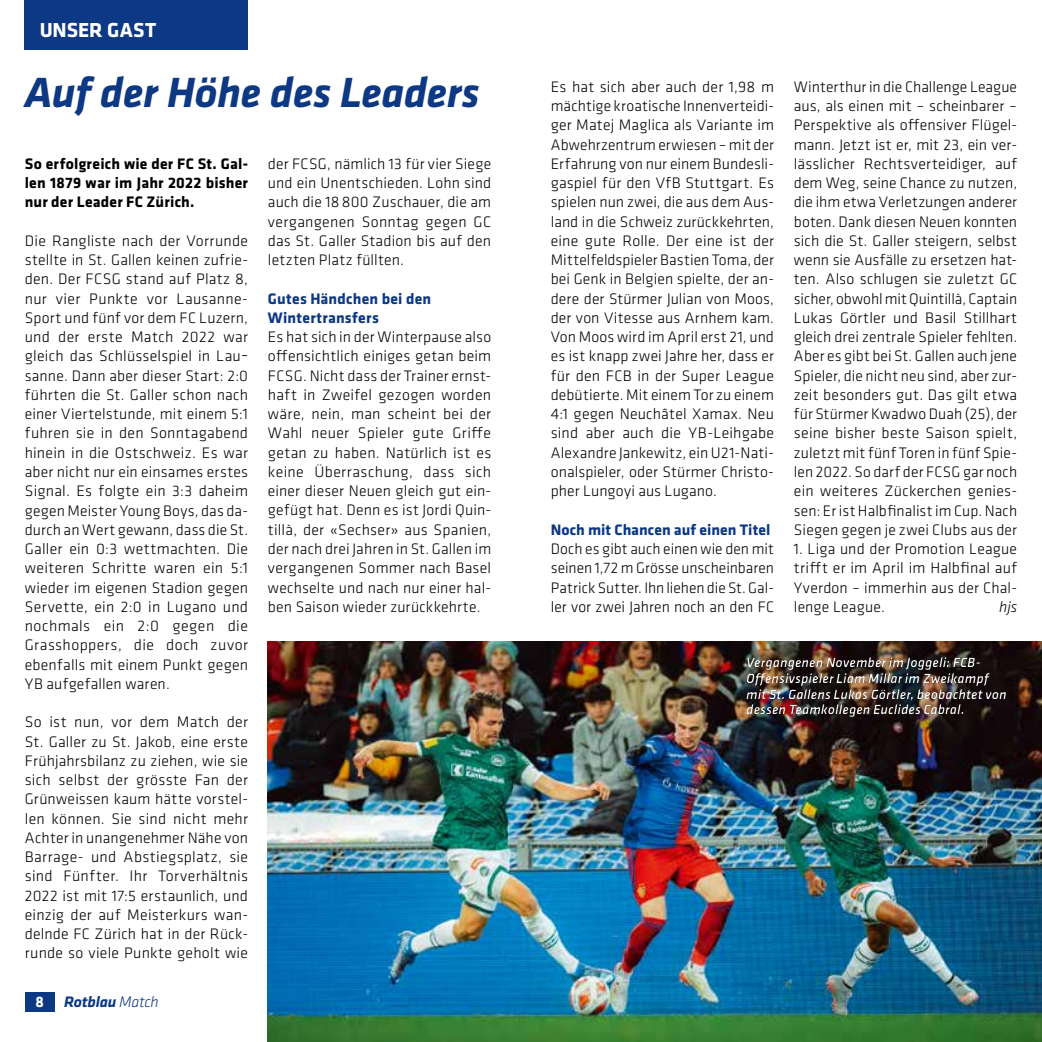
<style>
.page{position:relative;width:1042px;height:1042px;background:#fff}
.page>*{position:absolute;margin:0;border:0;box-sizing:border-box;transform-origin:0 0}
.t1{font:italic 700 43.75px "Klavika";letter-spacing:-.01em;color:#0d3884}
.t2{font:700 21px "Klavika";letter-spacing:-.005em;color:#fff}
.t3{font:300 15.75px/19.2px "Klavika";letter-spacing:.01em;color:#000;text-align:justify}
.t4{font:700 15.75px/19.2px "Klavika";letter-spacing:.01em;color:#000;text-align:justify}
.t5{font:700 15.75px/19.2px "Klavika";letter-spacing:.01em;color:#0d3884}
.t6{font:italic 700 15.75px "Klavika";letter-spacing:-.015em;color:#0d3884}
.t7{font:italic 300 15.75px "Klavika";color:#000}
.t8{font:700 15.75px "Klavika";color:#fff}
.t9{font:italic 500 14px/15.8px "Klavika";letter-spacing:.005em;color:#fff}
.s1{font-weight:300}
</style>
<div class="page">
<div style="left:25px;top:992px;width:30px;height:20px;background:#0d3884"></div>
<div style="left:25px;top:0;width:223px;height:50px;background:#0d3884"></div>
<img style="left:268px;top:641px;width:774px;height:401px">
<img style="left:744px;top:651px;width:280px;height:174px">
<h2 class="t2" style="left:40px;top:15px;width:118px">UNSER GAST</h2>
<h1 class="t1" style="left:25px;top:62px;width:456px">Auf der Höhe des Leaders</h1>
<p class="t3" style="left:551px;top:77px;width:225px">Es hat sich aber auch der 1,98 m mächtige kroatische Innenverteidi&shy;ger Matej Maglica als Variante im Abwehrzentrum erwiesen – mit der Erfahrung von nur einem Bundesli&shy;gaspiel für den VfB Stuttgart. Es spielen nun zwei, die aus dem Aus&shy;land in die Schweiz zurückkehrten, eine gute Rolle. Der eine ist der Mittelfeldspieler Bastien Toma, der bei Genk in Belgien spielte, der an&shy;dere der Stürmer Julian von Moos, der von Vitesse aus Arnhem kam.<br>Von Moos wird im April erst 21, und es ist knapp zwei Jahre her, dass er für den FCB in der Super League debütierte. Mit einem Tor zu einem 4:1 gegen Neuchâtel Xamax. Neu sind aber auch die YB-Leihgabe Alexandre Jankewitz, ein U21-Nati&shy;onalspieler, oder Stürmer Christo&shy;pher Lungoyi aus Lugano.</p>
<p class="t5" style="left:551px;top:519px;width:221px">Noch mit Chancen auf einen Titel</p>
<p class="t3" style="left:551px;top:539px;width:225px">Doch es gibt auch einen wie den mit seinen 1,72 m Grösse unscheinbaren Patrick Sutter. Ihn liehen die St. Gal&shy;ler vor zwei Jahren noch an den FC</p>
<p class="t3" style="left:794px;top:77px;width:225px;text-align:left">Winterthur in die Challenge League aus, als einen mit – scheinbarer – Perspektive als offensiver Flügel&shy;mann. Jetzt ist er, mit 23, ein ver&shy;lässlicher Rechtsverteidiger, auf dem Weg, seine Chance zu nutzen, die ihm etwa Verletzungen anderer boten. Dank diesen Neuen konnten sich die St. Galler steigern, selbst wenn sie Ausfälle zu ersetzen hat&shy;ten. Also schlugen sie zuletzt GC sicher, obwohl mit Quintillà, Captain Lukas Görtler und Basil Stillhart gleich drei zentrale Spieler fehlten.<br>Aber es gibt bei St. Gallen auch jene Spieler, die nicht neu sind, aber zur&shy;zeit besonders gut. Das gilt etwa für Stürmer Kwadwo Duah (25), der seine bisher beste Saison spielt, zuletzt mit fünf Toren in fünf Spie&shy;len 2022. So darf der FCSG gar noch ein weiteres Zückerchen genies&shy;sen: Er ist Halbfinalist im Cup. Nach Siegen gegen je zwei Clubs aus der</p>
<p class="t3" style="left:794px;top:539px;width:225px">1. Liga und der Promotion League trifft er im April im Halbfinal auf Yverdon – immerhin aus der Chal&shy;lenge League.</p>
<p class="t4" style="left:25px;top:153px;width:225px">So erfolgreich wie der FC St. Gal&shy;len 1879 war im Jahr 2022 bisher nur der Leader FC Zürich.</p>
<p class="t3" style="left:25px;top:231px;width:225px;text-align:left">Die Rangliste nach der Vorrunde stellte in St. Gallen keinen zufrie&shy;den. Der FCSG stand auf Platz 8, nur vier Punkte vor Lausanne-<br>Sport und fünf vor dem FC Luzern, und der erste Match 2022 war gleich das Schlüsselspiel in Lau&shy;sanne. Dann aber dieser Start: 2:0 führten die St. Galler schon nach einer Viertelstunde, mit einem 5:1 fuhren sie in den Sonntagabend hinein in die Ostschweiz. Es war aber nicht nur ein einsames erstes<br>Signal. Es folgte ein 3:3 daheim gegen Meister Young Boys, das da&shy;durch an Wert gewann, dass die St.<br>Galler ein 0:3 wettmachten. Die weiteren Schritte waren ein 5:1 wieder im eigenen Stadion gegen<br>Servette, ein 2:0 in Lugano und nochmals ein 2:0 gegen die<br>Grasshoppers, die doch zuvor ebenfalls mit einem Punkt gegen<br>YB aufgefallen waren.</p>
<p class="t3" style="left:25px;top:712px;width:225px">So ist nun, vor dem Match der St. Galler zu St. Jakob, eine erste Frühjahrsbilanz zu ziehen, wie sie sich selbst der grösste Fan der Grünweissen kaum hätte vorstel&shy;len können. Sie sind nicht mehr Achter in unangenehmer Nähe von Barrage- und Abstiegsplatz, sie sind Fünfter. Ihr Torverhältnis 2022 ist mit 17:5 erstaunlich, und einzig der auf Meisterkurs wan&shy;delnde FC Zürich hat in der Rück&shy;runde so viele Punkte geholt wie</p>
<p class="t3" style="left:268px;top:154px;width:225px">der FCSG, nämlich 13 für vier Siege und ein Unentschieden. Lohn sind auch die 18800 Zuschauer, die am vergangenen Sonntag gegen GC das St. Galler Stadion bis auf den letzten Platz füllten.</p>
<p class="t5" style="left:268px;top:288px;width:165px">Gutes Händchen bei den<br>Wintertransfers</p>
<p class="t3" style="left:268px;top:327px;width:225px">Es hat sich in der Winterpause also offensichtlich einiges getan beim FCSG. Nicht dass der Trainer ernst&shy;haft in Zweifel gezogen worden wäre, nein, man scheint bei der Wahl neuer Spieler gute Griffe getan zu haben. Natürlich ist es keine Überraschung, dass sich einer dieser Neuen gleich gut ein&shy;gefügt hat. Denn es ist Jordi Quin&shy;tillà, der «Sechser» aus Spanien, der nach drei Jahren in St. Gallen im vergangenen Sommer nach Basel wechselte und nach nur einer hal&shy;ben Saison wieder zurückkehrte.</p>
<p class="t7" style="left:999px;top:597px;width:20px">hjs</p>
<p class="t9" style="left:746px;top:654px;width:262px">Vergangenen November im Joggeli: FCB-Offensivspieler Liam Millar im Zweikampf mit St. Gallens Lukas Görtler, beobachtet von dessen Teamkollegen Euclides Cabral.</p>
<p class="t8" style="left:35px;top:990px;width:10px">8</p>
<p class="t6" style="left:64px;top:990px;width:96px">Rotblau <span class="s1">Match</span></p>
</div>
